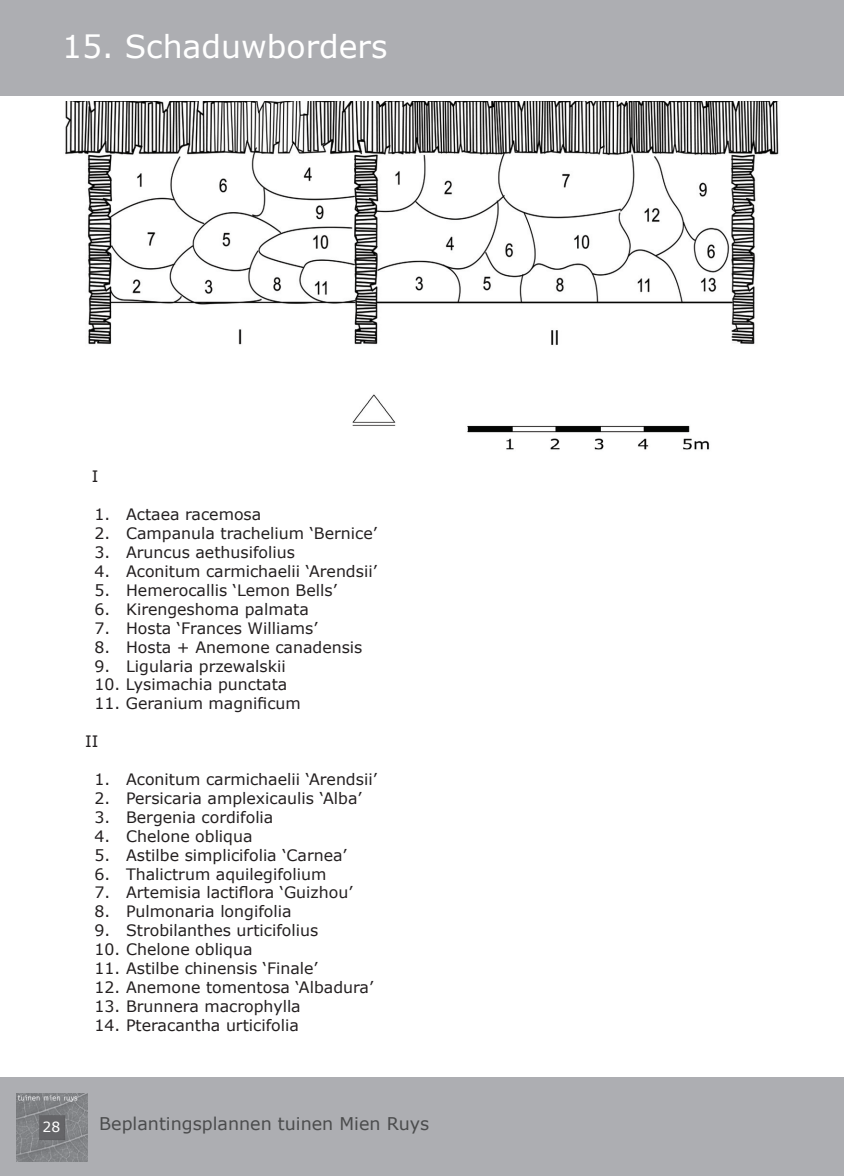
<style>
.page{position:relative;width:844px;height:1176px;background:#fff}
.page>*{position:absolute;margin:0;border:0;box-sizing:border-box;transform-origin:0 0}
.t1{font:31.5px "Verdana";color:#fff}
.t2{font:17.5px "Verdana";color:#4b4c4d}
.t3{font:15.75px "Verdana";color:#231f20}
.t4{font:14px "Verdana";color:#fff}
</style>
<div class="page">
<div style="left:0;top:1077px;width:843px;height:99px;background:#adaeb2"></div>
<div style="left:0;top:0;width:843px;height:96px;background:#adaeb2"></div>
<img style="left:16px;top:1093px;width:71px;height:68px">
<hr style="left:843px;top:1077px;width:1px;height:99px;background:#adaeb2">
<hr style="left:843px;top:0;width:1px;height:96px;background:#adaeb2">
<img style="left:65px;top:102px;width:714px;height:243px">
<img style="left:467px;top:425px;width:243px;height:25px">
<img style="left:352px;top:394px;width:44px;height:32px">
<h1 class="t1" style="left:62px;top:26px;width:327px">15. Schaduwborders</h1>
<p class="t3" style="left:92px;top:467px;width:8px">I</p>
<p class="t3" style="left:94px;top:504px;width:168px">1. Actaea racemosa</p>
<p class="t3" style="left:94px;top:523px;width:284px">2. Campanula trachelium ‘Bernice’</p>
<p class="t3" style="left:94px;top:542px;width:202px">3. Aruncus aethusifolius</p>
<p class="t3" style="left:94px;top:561px;width:284px">4. Aconitum carmichaelii ‘Arendsii’</p>
<p class="t3" style="left:94px;top:580px;width:244px">5. Hemerocallis ‘Lemon Bells’</p>
<p class="t3" style="left:94px;top:599px;width:216px">6. Kirengeshoma palmata</p>
<p class="t3" style="left:94px;top:618px;width:224px">7. Hosta ‘Frances Williams’</p>
<p class="t3" style="left:94px;top:637px;width:269px">8. Hosta + Anemone canadensis</p>
<p class="t3" style="left:94px;top:656px;width:192px">9. Ligularia przewalskii</p>
<p class="t3" style="left:94px;top:675px;width:194px">10. Lysimachia punctata</p>
<p class="t3" style="left:94px;top:693px;width:208px">11. Geranium magnificum</p>
<p class="t3" style="left:85px;top:731px;width:15px">II</p>
<p class="t3" style="left:94px;top:769px;width:284px">1. Aconitum carmichaelii ‘Arendsii’</p>
<p class="t3" style="left:94px;top:788px;width:268px">2. Persicaria amplexicaulis ‘Alba’</p>
<p class="t3" style="left:94px;top:807px;width:180px">3. Bergenia cordifolia</p>
<p class="t3" style="left:94px;top:826px;width:159px">4. Chelone obliqua</p>
<p class="t3" style="left:94px;top:845px;width:254px">5. Astilbe simplicifolia ‘Carnea’</p>
<p class="t3" style="left:94px;top:864px;width:233px">6. Thalictrum aquilegifolium</p>
<p class="t3" style="left:94px;top:882px;width:259px">7. Artemisia lactiflora ‘Guizhou’</p>
<p class="t3" style="left:94px;top:901px;width:198px">8. Pulmonaria longifolia</p>
<p class="t3" style="left:94px;top:920px;width:225px">9. Strobilanthes urticifolius</p>
<p class="t3" style="left:94px;top:939px;width:159px">10. Chelone obliqua</p>
<p class="t3" style="left:94px;top:958px;width:225px">11. Astilbe chinensis ‘Finale’</p>
<p class="t3" style="left:94px;top:977px;width:280px">12. Anemone tomentosa ‘Albadura’</p>
<p class="t3" style="left:94px;top:996px;width:208px">13. Brunnera macrophylla</p>
<p class="t3" style="left:94px;top:1015px;width:206px">14. Pteracantha urticifolia</p>
<p class="t4" style="left:43px;top:1118px;width:19px">28</p>
<p class="t2" style="left:99px;top:1112px;width:331px">Beplantingsplannen tuinen Mien Ruys</p>
</div>
